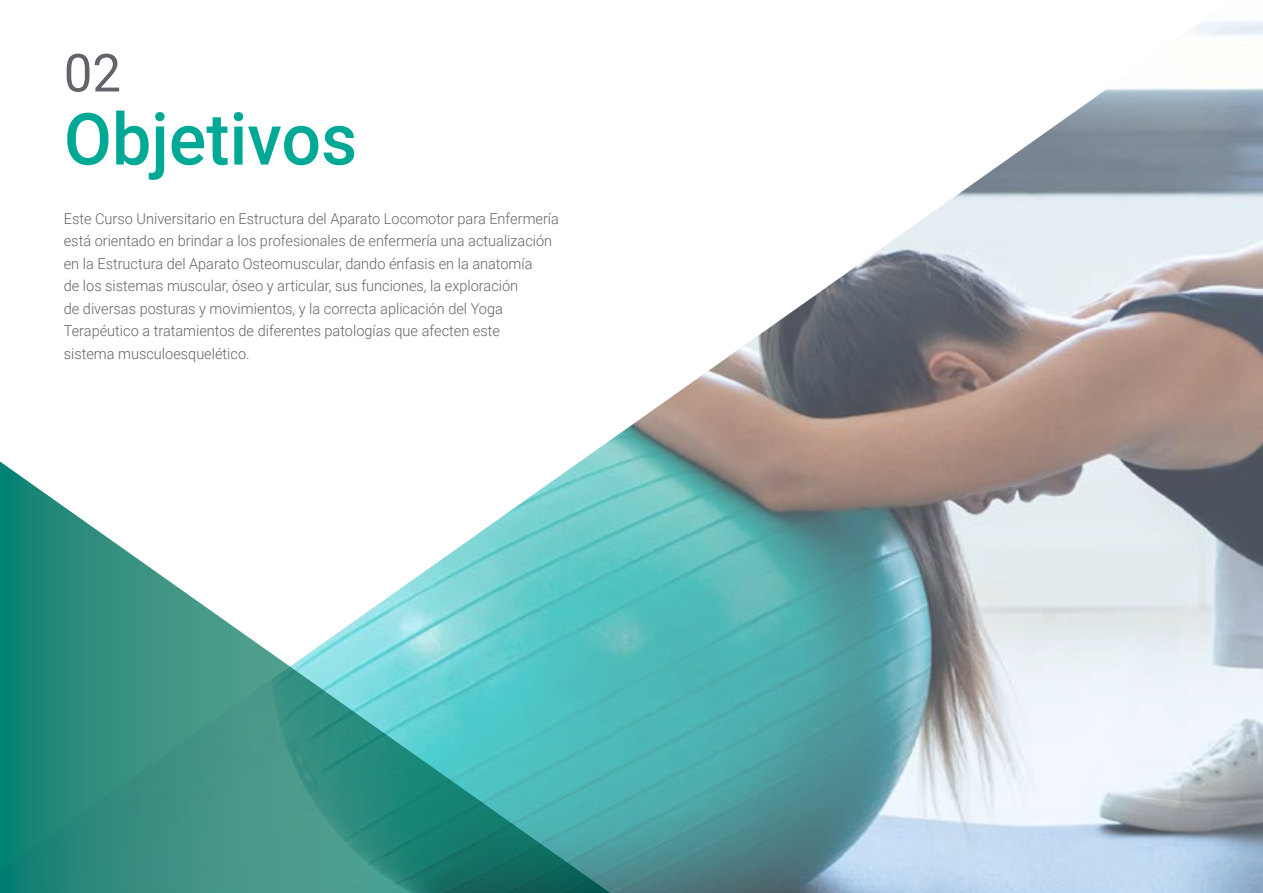
<style>
.page{position:relative;width:1263px;height:893px;background:#fff}
.page>*{position:absolute;margin:0;border:0;box-sizing:border-box;transform-origin:0 0}
.t1{font:500 72px "Roboto";color:#00a996}
.t2{font:52.5px "Roboto";color:#61646a}
.t3{font:300 15px/22.5px "Roboto";color:#61646a}
</style>
<div class="page">
<img style="left:602px;top:21px;width:661px;height:872px">
<svg style="left:0;top:446px;width:640px;height:447px"></svg>
<h2 class="t2" style="left:64px;top:36px;width:59px">02</h2>
<h1 class="t1" style="left:64px;top:89px;width:295px">Objetivos</h1>
<p class="t3" style="left:64px;top:207px;width:497px">Este Curso Universitario en Estructura del Aparato Locomotor para Enfermería está orientado en brindar a los profesionales de enfermería una actualización en la Estructura del Aparato Osteomuscular, dando énfasis en la anatomía<br>de los sistemas muscular, óseo y articular, sus funciones, la exploración<br>de diversas posturas y movimientos, y la correcta aplicación del Yoga Terapéutico a tratamientos de diferentes patologías que afecten este<br>sistema musculoesquelético.</p>
</div>
